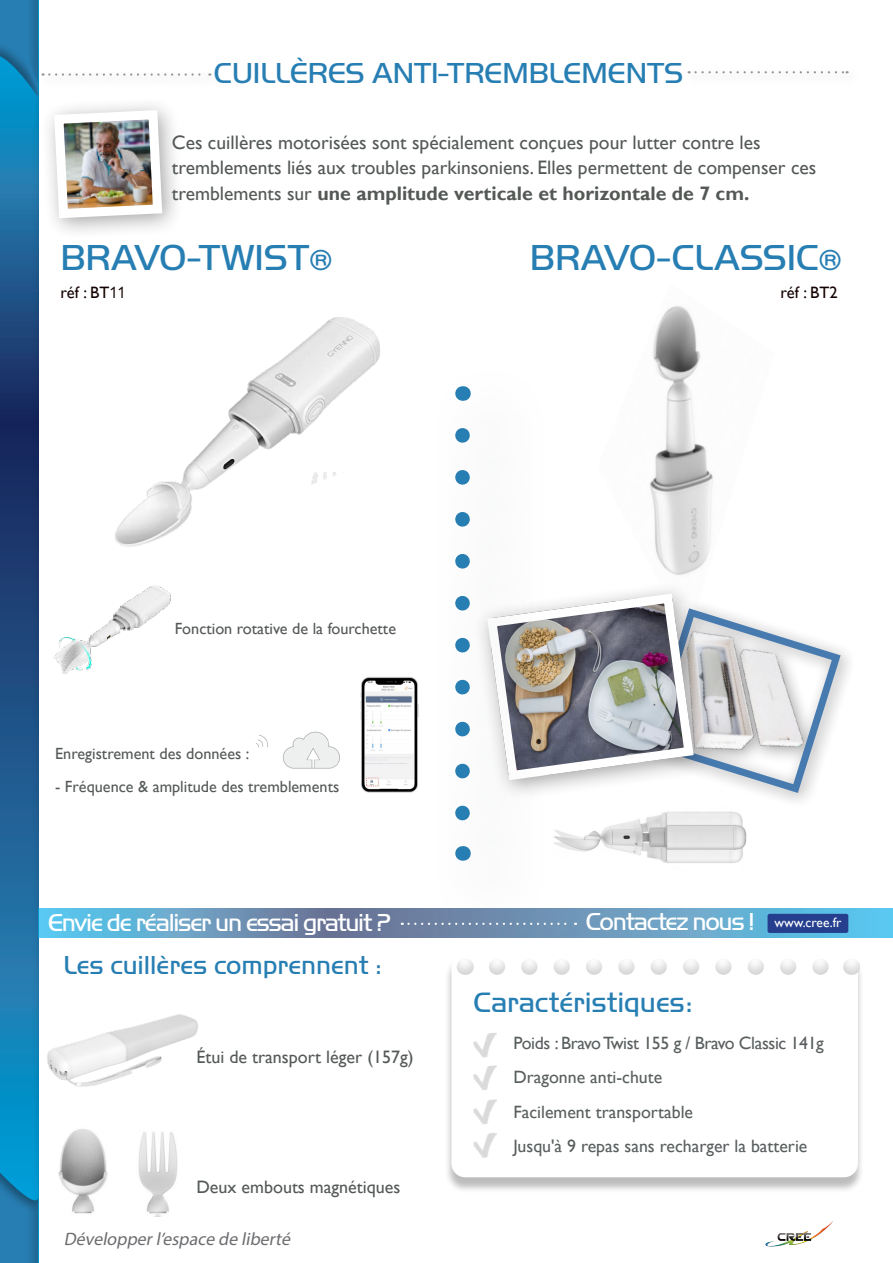
<style>
.page{position:relative;width:893px;height:1263px;background:#fff}
.page>*{position:absolute;margin:0;border:0;box-sizing:border-box;transform-origin:0 0}
.Titre{font:300 37.5px "Handel Got D";color:#277eb3}
.Sous_titre{font:300 30px "Handel Got D";color:#277eb3}
.t1{font:300 29.1px "Handel Got D";letter-spacing:-.005em;color:#277eb3}
.Titre-2{font:300 27px "Handel Got D";color:#277eb3}
.Titre-3{font:300 25.5px "Handel Got D";letter-spacing:-.05em;color:#fff}
.Titre-4{font:19.5px/25.5px "Gill Sans";color:#545956}
.Titre-5{font:18px "Gill Sans";color:#545956}
.t2{font:italic 18px "Myriad Pro";color:#6c6d70}
.t3{font:17.85px "Gill Sans";color:#595e5e}
.t4{font:17.85px "Gill Sans";letter-spacing:-.02em;color:#595e5e}
.Titre-6{font:16.5px "Gill Sans";color:#130000}
.Titre-7{font:16.2px "Gill Sans";color:#545956}
.Titre-8{font:16.2px "Gill Sans";color:#545856}
.t5{font:13.5px "Gill Sans";color:#fff}
.s1{font-weight:700}
.s2{font-size:30px}
.s3{font-family:"Gill Sans Nova"}
</style>
<div class="page">
<div style="left:0;top:0;width:39px;height:1263px;background:#231f20;opacity:.3"></div>
<div style="left:0;top:1156px;width:38px;height:107px;background:#231f20;opacity:.6"></div>
<div style="left:445px;top:956px;width:420px;height:237px;background:#231f20;opacity:.3"></div>
<div style="left:451px;top:954px;width:407px;height:223px;background:#fff;border-radius:14px"></div>
<img style="left:473px;top:1033px;width:24px;height:25px">
<img style="left:473px;top:1065px;width:24px;height:25px">
<div style="left:455px;top:958px;width:405px;height:18px;background:#231f20;opacity:.2"></div>
<img style="left:473px;top:1099px;width:24px;height:26px">
<img style="left:473px;top:1133px;width:24px;height:25px">
<svg style="left:0;top:0;width:210px;height:98px"></svg>
<svg style="left:689px;top:71px;width:159px;height:2px"></svg>
<div style="left:40px;top:96px;width:144px;height:144px;background:#231f20;opacity:.4"></div>
<img style="left:64px;top:120px;width:88px;height:88px">
<div style="left:54px;top:110px;width:108px;height:108px;border:9px solid #fff;border-radius:5px"></div>
<img style="left:114px;top:317px;width:266px;height:230px">
<img style="left:650px;top:306px;width:63px;height:269px">
<svg style="left:549px;top:589px;width:296px;height:208px"></svg>
<img style="left:554px;top:811px;width:193px;height:52px">
<img style="left:667px;top:811px;width:33px;height:53px">
<div style="left:432px;top:364px;width:117px;height:573px;background:#939598;opacity:.75"></div>
<svg style="left:455px;top:435px;width:15px;height:397px"></svg>
<svg style="left:462px;top:386px;width:1px;height:15px"></svg>
<svg style="left:462px;top:846px;width:1px;height:15px"></svg>
<img style="left:765px;top:1221px;width:68px;height:26px">
<img style="left:360px;top:677px;width:59px;height:116px">
<img style="left:59px;top:1129px;width:118px;height:87px">
<img style="left:53px;top:586px;width:118px;height:88px">
<img style="left:256px;top:731px;width:84px;height:38px">
<img style="left:9px;top:989px;width:189px;height:130px">
<svg style="left:38px;top:908px;width:855px;height:29px;background:#679fc3"></svg>
<div style="left:398px;top:919px;width:190px;height:18px;background:#939598;opacity:.75"></div>
<svg style="left:402px;top:923px;width:174px;height:2px"></svg>
<div style="left:767px;top:914px;width:81px;height:19px;background:#253f8e;border-radius:2px"></div>
<p class="Sous_titre" style="left:214px;top:56px;width:471px">CUILLÈRES ANTI-TREMBLEMENTS</p>
<p class="Titre-4" style="left:172px;top:130px;width:646px">Ces cuillères motorisées sont spécialement conçues pour lutter contre les tremblements liés aux troubles parkinsoniens. Elles permettent de compenser ces tremblements sur <span class="s1">une amplitude verticale et horizontale de 7 cm.</span></p>
<p class="Titre" style="left:60px;top:237px;width:273px">BRAVO-TWIST<span class="s2">®</span></p>
<p class="Titre-6" style="left:60px;top:283px;width:67px">réf : BT<span class="s3">11</span></p>
<p class="Titre-8" style="left:175px;top:619px;width:223px">Fonction rotative de la fourchette</p>
<p class="Titre-7" style="left:55px;top:745px;width:196px">Enregistrement des données :</p>
<p class="Titre-7" style="left:55px;top:777px;width:286px">- Fréquence &amp; amplitude des tremblements</p>
<p class="Titre" style="left:530px;top:237px;width:313px">BRAVO-CLASSIC<span class="s2">®</span></p>
<p class="Titre-6" style="left:780px;top:282px;width:59px">réf : BT2</p>
<p class="Titre-3" style="left:48px;top:908px;width:344px">Envie de réaliser un essai gratuit ?</p>
<p class="Titre-3" style="left:586px;top:907px;width:170px">Contactez nous !</p>
<p class="t5" style="left:774px;top:915px;width:69px">www.cree.fr</p>
<p class="Titre-2" style="left:63px;top:950px;width:319px">Les cuillères comprennent :</p>
<p class="Titre-5" style="left:196px;top:1047px;width:219px">Étui de transport léger (157g)</p>
<p class="Titre-5" style="left:196px;top:1176px;width:205px">Deux embouts magnétiques</p>
<p class="t2" style="left:64px;top:1228px;width:232px">Développerl’espace de liberté</p>
<p class="t1" style="left:474px;top:986px;width:220px">Caractéristiques:</p>
<p class="t4" style="left:513px;top:1033px;width:312px">Poids : Bravo Twist 155 g / Bravo Classic 141g</p>
<p class="t3" style="left:513px;top:1067px;width:150px">Dragonne anti-chute</p>
<p class="t3" style="left:513px;top:1101px;width:181px">Facilement transportable</p>
<p class="t3" style="left:513px;top:1135px;width:295px">Jusqu'à 9 repas sans recharger la batterie</p>
</div>
